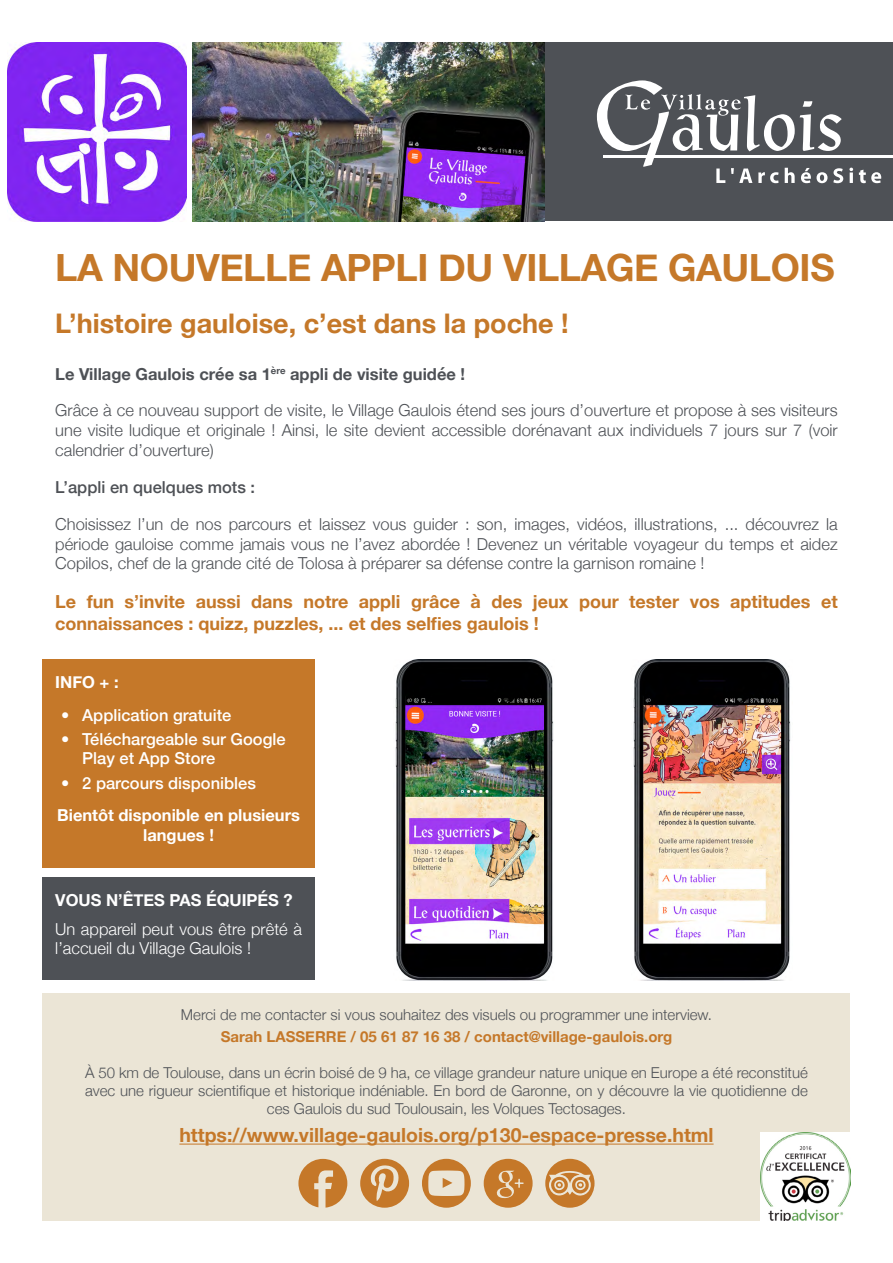
<style>
.page{position:relative;width:893px;height:1263px;background:#fff}
.page>*{position:absolute;margin:0;border:0;box-sizing:border-box;transform-origin:0 0}
.t1{font:700 37.5px "Helvetica Neue";letter-spacing:-.01em;color:#c57829}
.t2{font:700 27px "Helvetica Neue";color:#c57829}
.t3{font:700 19.5px "Helvetica Neue";color:#c57829}
.t4{font:700 18px/21.6px "Helvetica Neue";color:#c57829}
.t5{font:300 16.5px/19.8px "Helvetica Neue";color:#4e5156;text-align:justify}
.t6{font:500 16.5px/19.8px "Helvetica Neue";color:#fff}
.t7{font:700 16.5px/19.8px "Helvetica Neue";color:#fff;text-align:center}
.t8{font:300 16.5px/19.8px "Helvetica Neue";color:#fff}
.t9{font:700 16.5px "Helvetica Neue";color:#4e5156}
.t10{font:500 16.5px "Helvetica Neue";color:#4e5156}
.t11{font:300 15px/18px "Helvetica Neue";color:#4e5156;text-align:center}
.t12{font:700 15px "Helvetica Neue";color:#c57829}
</style>
<div class="page">
<div style="left:210px;top:43px;width:683px;height:178px;background:#4e5156"></div>
<hr style="left:604px;top:155px;width:289px;height:3px;background:#fff">
<svg style="left:597px;top:80px;width:246px;height:103px"></svg>
<svg style="left:849px;top:168px;width:4px;height:15px"></svg>
<svg style="left:859px;top:170px;width:22px;height:13px"></svg>
<div style="left:43px;top:993px;width:807px;height:227px;background:#ebe5d6"></div>
<hr style="left:179px;top:1143px;width:535px;height:1px;background:#c57829">
<img style="left:7px;top:43px;width:179px;height:178px">
<img style="left:193px;top:43px;width:351px;height:178px">
<img style="left:760px;top:1132px;width:90px;height:88px">
<svg style="left:298px;top:1159px;width:49px;height:48px"></svg>
<svg style="left:484px;top:1159px;width:49px;height:49px"></svg>
<svg style="left:422px;top:1159px;width:49px;height:49px"></svg>
<svg style="left:360px;top:1159px;width:49px;height:49px"></svg>
<svg style="left:545px;top:1159px;width:49px;height:49px"></svg>
<div style="left:43px;top:659px;width:272px;height:208px;background:#c57829"></div>
<div style="left:43px;top:877px;width:272px;height:103px;background:#4e5156"></div>
<img style="left:395px;top:659px;width:159px;height:321px">
<img style="left:633px;top:659px;width:158px;height:321px">
<h1 class="t1" style="left:55px;top:238px;width:781px">LA NOUVELLE APPLI DU VILLAGE GAULOIS</h1>
<h2 class="t2" style="left:55px;top:302px;width:515px">L’histoire gauloise, c’est dans la poche !</h2>
<p class="t9" style="left:55px;top:361px;width:411px">Le Village Gaulois crée sa 1<sup>ère</sup> appli de visite guidée !</p>
<p class="t5" style="left:55px;top:399px;width:784px">Grâce à ce nouveau support de visite, le Village Gaulois étend ses jours d’ouverture et propose à ses visiteurs une visite ludique et originale ! Ainsi, le site devient accessible dorénavant aux individuels 7 jours sur 7 (voir calendrier d’ouverture)</p>
<p class="t10" style="left:55px;top:474px;width:201px">L’appli en quelques mots :</p>
<p class="t5" style="left:55px;top:513px;width:784px">Choisissez l’un de nos parcours et laissez vous guider : son, images, vidéos, illustrations, ... découvrez la période gauloise comme jamais vous ne l’avez abordée ! Devenez un véritable voyageur du temps et aidez Copilos, chef de la grande cité de Tolosa à préparer sa défense contre la garnison romaine !</p>
<p class="t4" style="left:55px;top:591px;width:784px">Le fun s’invite aussi dans notre appli grâce à des jeux pour tester vos aptitudes et connaissances : quizz, puzzles, ... et des selfies gaulois !</p>
<p class="t7" style="left:55px;top:673px;width:17px">Info</p>
<p class="t7" style="left:100px;top:673px;width:21px">+ :</p>
<p class="t6" style="left:61px;top:703px;width:172px">• Application gratuite</p>
<p class="t6" style="left:82px;top:727px;width:205px;text-indent:-21px">• Téléchargeable sur Google<br>Play et App Store</p>
<p class="t6" style="left:61px;top:771px;width:196px">• 2 parcours disponibles</p>
<p class="t7" style="left:57px;top:806px;width:244px">Bientôt disponible en plusieurs langues !</p>
<p class="t7" style="left:55px;top:891px;width:23px">Vous</p>
<p class="t7" style="left:106px;top:891px;width:39px">n’êtes</p>
<p class="t7" style="left:170px;top:891px;width:12px">pas</p>
<p class="t7" style="left:206px;top:891px;width:88px">équipés ?</p>
<p class="t8" style="left:55px;top:917px;width:248px">Un appareil peut vous être prêté à l’accueil du Village Gaulois !</p>
<p class="t11" style="left:181px;top:1005px;width:533px">Merci de me contacter si vous souhaitez des visuels ou programmer une interview.</p>
<p class="t12" style="left:221px;top:1025px;width:453px">Sarah LASSERRE / 05 61 87 16 38 / contact@village-gaulois.org</p>
<p class="t11" style="left:85px;top:1063px;width:724px">À 50 km de Toulouse, dans un écrin boisé de 9 ha, ce village grandeur nature unique en Europe a été reconstitué avec une rigueur scientifique et historique indéniable. En bord de Garonne, on y découvre la vie quotidienne de ces Gaulois du sud Toulousain, les Volques Tectosages.</p>
<p class="t3" style="left:179px;top:1120px;width:536px">https://www.village-gaulois.org/p130-espace-presse.html</p>
</div>
